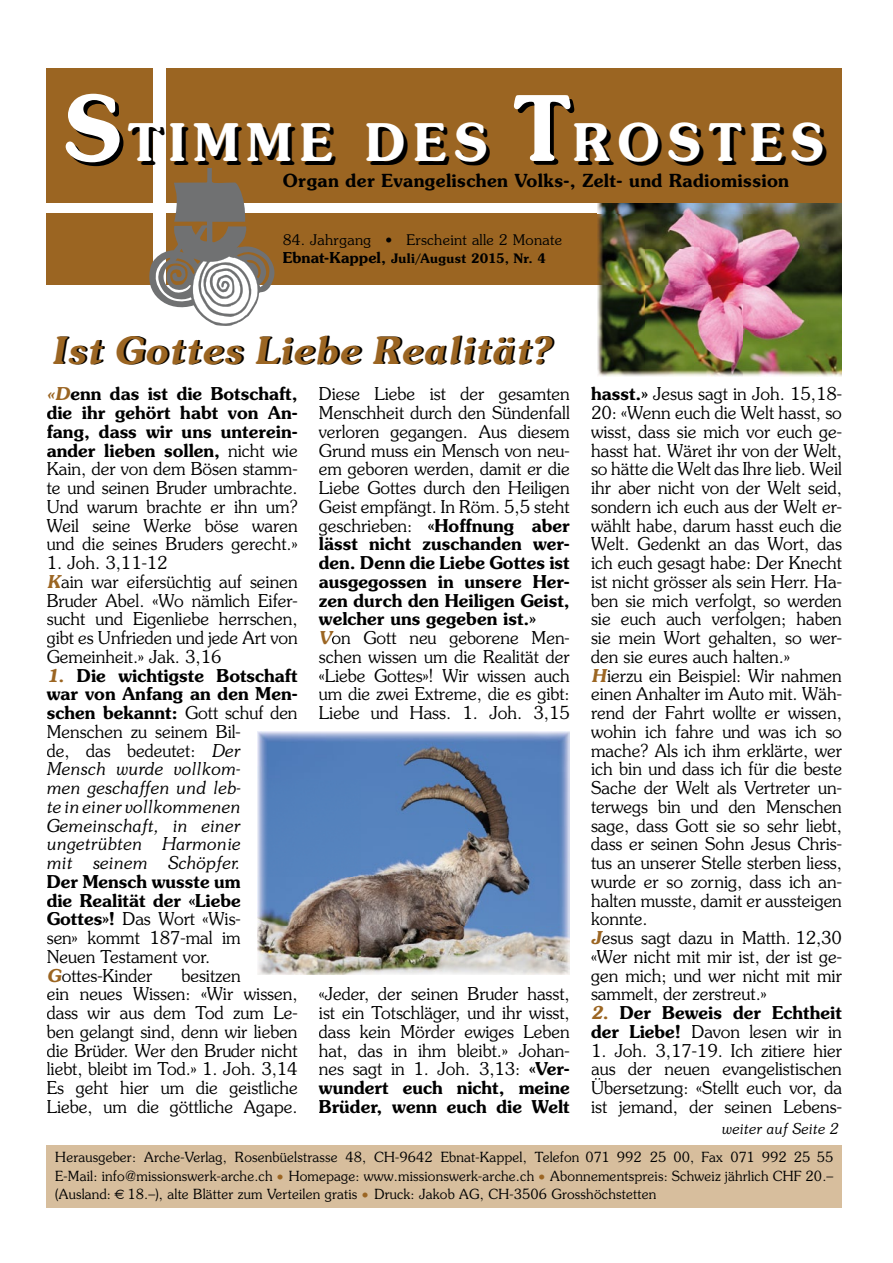
<style>
.page{position:relative;width:893px;height:1263px;background:#fff}
.page>*{position:absolute;margin:0;border:0;box-sizing:border-box;transform-origin:0 0}
.t1{font:600 51.75px "Souvenir";letter-spacing:.16em;color:#fff;scale:.95 1}
.t2{font:italic 600 37.5px "Souvenir";letter-spacing:.04em;color:#000;scale:.95 1}
.t3{font:600 18px "Souvenir";letter-spacing:.02em;color:#000}
.t4{font:300 17.7px/18.8px "Souvenir";color:#000}
.t5{font:italic 300 17.7px/18.8px "Souvenir";color:#000}
.t6{font:600 17.7px/18.8px "Souvenir";color:#000}
.t7{font:italic 300 15px "Souvenir";color:#000}
.t8{font:300 14.7px "Souvenir";letter-spacing:.02em;color:#000}
.t9{font:300 13.95px/18.5px "Souvenir";letter-spacing:.015em;color:#000;text-align:justify}
.t10{font:600 13.05px "Souvenir";letter-spacing:.025em;color:#000}
.s1{font-size:90px}
.s2{font-size:15px}
.s3{font-weight:600;font-style:italic;color:#9b6522}
.s4{font-weight:600}
.s5{font-weight:600;color:#9b6522}
.s6{font-weight:600;font-style:normal}
.s7{font-style:normal}
.s8{font-style:italic;color:#9b6522}
.s9{font-weight:300}
.s10{font-size:14.7px;color:#9b6522}
</style>
<div class="page">
<div style="left:47px;top:68px;width:795px;height:217px;background:#9b6522"></div>
<div style="left:154px;top:43px;width:12px;height:249px;background:#fff"></div>
<div style="left:41px;top:203px;width:815px;height:10px;background:#fff"></div>
<svg style="left:332px;top:636px;width:2px;height:8px"></svg>
<hr style="left:592px;top:1078px;width:250px;height:1px;background:#000">
<div style="left:47px;top:1145px;width:795px;height:62px;background:#d7be9d"></div>
<svg style="left:149px;top:126px;width:126px;height:200px"></svg>
<img style="left:597px;top:203px;width:245px;height:173px">
<img style="left:258px;top:731px;width:312px;height:244px">
<h1 class="t1" style="left:64px;top:109px;width:802px"><span class="s1">S</span>TIMME DES <span class="s1">T</span>ROSTES</h1>
<p class="t3" style="left:283px;top:169px;width:508px">Organ der Evangelischen Volks-, Zelt- und Radiomission</p>
<p class="t8" style="left:283px;top:230px;width:281px">84. Jahrgang • Erscheint alle 2 Monate</p>
<p class="t10" style="left:283px;top:250px;width:265px"><span class="s2">Ebnat-Kappel,</span> Juli/August 2015, Nr. 4</p>
<h2 class="t2" style="left:53px;top:327px;width:527px">Ist Gottes Liebe Realität?</h2>
<p class="t4" style="left:47px;top:384px;width:252px;text-align:justify"><span class="s3">«D</span><span class="s4">enn das ist die Botschaft, die ihr gehört habt von An&shy;fang, dass wir uns unterein&shy;ander lieben sollen,</span> nicht wie Kain, der von dem Bösen stamm&shy;te und seinen Bruder umbrachte.<br>Und warum brachte er ihn um?<br>Weil seine Werke böse waren und die seines Bruders gerecht.»</p>
<p class="t4" style="left:47px;top:553px;width:252px">1. Joh. 3,11-12<br><span class="s3">K</span>ain war eifersüchtig auf seinen<br>Bruder Abel. «Wo nämlich Eifer&shy;sucht und Eigenliebe herrschen, gibt es Unfrieden und jede Art von<br>Gemeinheit.» Jak. 3,16</p>
<p class="t5" style="left:47px;top:665px;width:252px"><span class="s5">1.</span> <span class="s6">Die wichtigste Botschaft war von Anfang an den Men&shy;schen bekannt:</span> <span class="s7">Gott schuf den<br>Menschen zu seinem Bil-<br>de, das bedeutet:</span> Der<br>Mensch wurde vollkom-<br>men geschaffen und leb-<br>te in einer vollkommenen<br>Gemeinschaft, in einer ungetrübten Harmonie<br>mit seinem Schöpfer.</p>
<p class="t4" style="left:47px;top:872px;width:196px"><span class="s4">Der Mensch wusste um die Realität der «Liebe<br>Gottes»!</span> Das Wort «Wis&shy;sen» kommt 187-mal im<br>Neuen Testament vor.<br><span class="s3">G</span>ottes-Kinder</p>
<p class="t4" style="left:591px;top:384px;width:252px"><span class="s4">hasst.»</span> Jesus sagt in Joh. 15,18-<br>20: «Wenn euch die Welt hasst, so wisst, dass sie mich vor euch ge&shy;hasst hat. Wäret ihr von der Welt, so hätte die Welt das Ihre lieb. Weil ihr aber nicht von der Welt seid, sondern ich euch aus der Welt er&shy;wählt habe, darum hasst euch die<br>Welt. Gedenkt an das Wort, das ich euch gesagt habe: Der Knecht ist nicht grösser als sein Herr. Ha&shy;ben sie mich verfolgt, so werden sie euch auch verfolgen; haben sie mein Wort gehalten, so wer&shy;den sie eures auch halten.»<br><span class="s3">H</span>ierzu ein Beispiel: Wir nahmen einen Anhalter im Auto mit. Wäh&shy;rend der Fahrt wollte er wissen, wohin ich fahre und was ich so mache? Als ich ihm erklärte, wer ich bin und dass ich für die beste<br>Sache der Welt als Vertreter un&shy;terwegs bin und den Menschen sage, dass Gott sie so sehr liebt, dass er seinen Sohn Jesus Chris&shy;tus an unserer Stelle sterben liess, wurde er so zornig, dass ich an&shy;halten musste, damit er aussteigen konnte.<br><span class="s3">J</span>esus sagt dazu in Matth. 12,30 «Wer nicht mit mir ist, der ist ge&shy;gen mich; und wer nicht mit mir sammelt, der zerstreut.»</p>
<p class="t6" style="left:591px;top:1003px;width:252px"><span class="s8">2.</span> Der Beweis der Echtheit der Liebe! <span class="s9">Davon lesen wir in</span></p>
<p class="t4" style="left:591px;top:1040px;width:252px;text-align:justify">1. Joh. 3,17-19. Ich zitiere hier aus der neuen evangelistischen Übersetzung: «Stellt euch vor, da ist jemand, der seinen Lebens-</p>
<p class="t9" style="left:55px;top:1148px;width:780px">Herausgeber: Arche-Verlag, Rosenbüelstrasse 48, CH-9642 Ebnat-Kappel, Telefon 071 992 25 00, Fax 071 992 25 55<br>E-Mail: info@missionswerk-arche.ch <span class="s10">•</span> Homepage: www.missionswerk-arche.ch <span class="s10">•</span> Abonnementspreis: Schweiz jährlich CHF 20.– (Ausland: 18.–), alte Blätter zum Verteilen gratis <span class="s10">•</span> Druck: Jakob AG, CH-3506 Grosshöchstetten</p>
<p class="t4" style="left:319px;top:384px;width:252px">Diese Liebe ist der gesamten<br>Menschheit durch den Sündenfall verloren gegangen. Aus diesem<br>Grund muss ein Mensch von neu&shy;em geboren werden, damit er die<br>Liebe Gottes durch den Heiligen<br>Geist empfängt. In Röm. 5,5 steht geschrieben: <span class="s4">«Hoffnung aber lässt nicht zuschanden wer&shy;den. Denn die Liebe Gottes ist ausgegossen in unsere Her&shy;zen durch den Heiligen Geist, welcher uns gegeben ist.»<br></span><span class="s3">V</span>on Gott neu geborene Men&shy;schen wissen um die Realität der «Liebe Gottes»! Wir wissen auch um die zwei Extreme, die es gibt:<br>Liebe und Hass. 1. Joh. 3,15</p>
<p class="t4" style="left:47px;top:965px;width:252px;text-indent:135px">besitzen<br>ein neues Wissen: «Wir wissen, dass wir aus dem Tod zum Le&shy;ben gelangt sind, denn wir lieben die Brüder. Wer den Bruder nicht liebt, bleibt im Tod.» 1. Joh. 3,14<br>Es geht hier um die geistliche<br>Liebe, um die göttliche Agape.</p>
<p class="t4" style="left:319px;top:984px;width:252px;text-align:justify">«Jeder, der seinen Bruder hasst, ist ein Totschläger, und ihr wisst, dass kein Mörder ewiges Leben hat, das in ihm bleibt.» Johan&shy;nes sagt in 1. Joh. 3,13: <span class="s4">«Ver&shy;wundert euch nicht, meine Brüder, wenn euch die Welt</span></p>
<p class="t7" style="left:722px;top:1120px;width:118px">weiter auf Seite 2</p>
</div>
